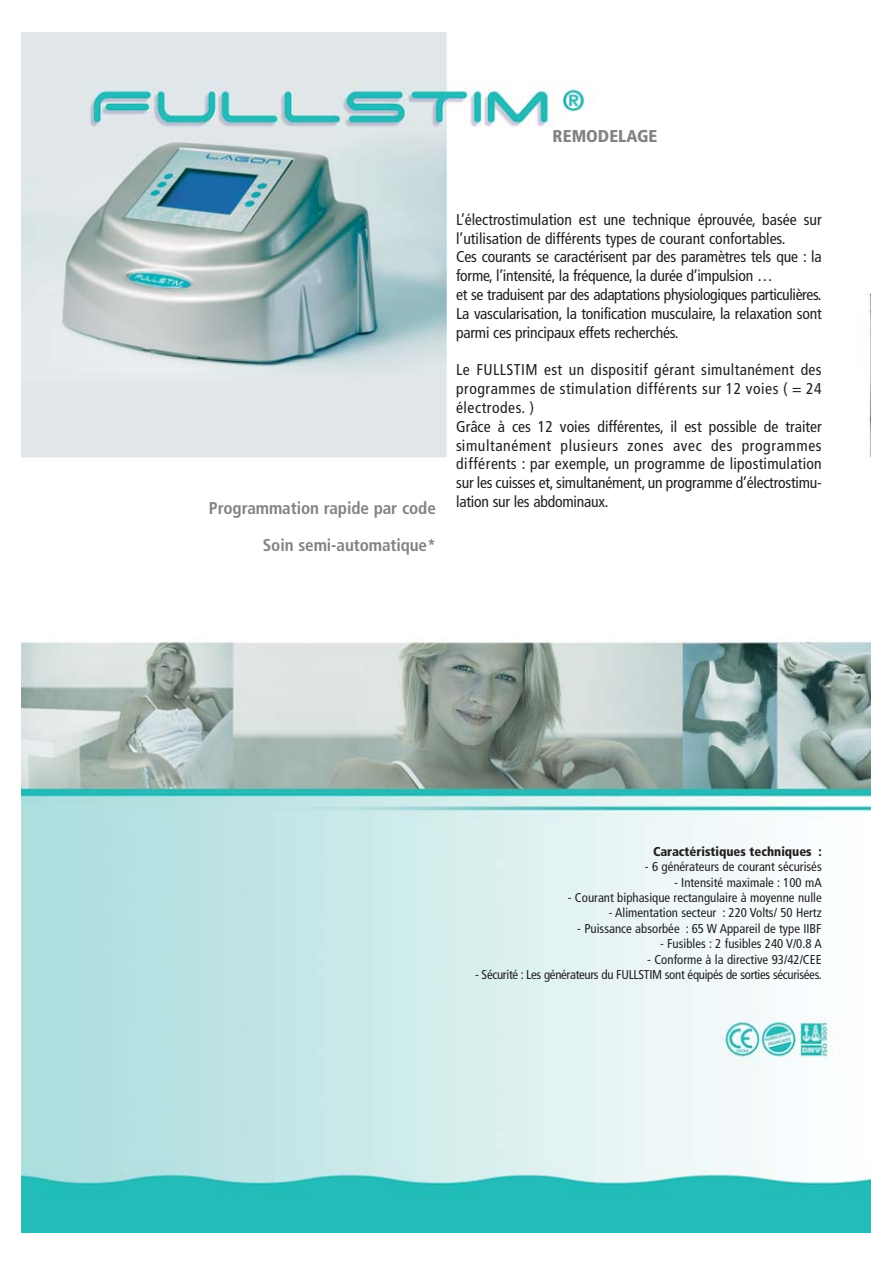
<style>
.page{position:relative;width:893px;height:1263px;background:#fff}
.page>*{position:absolute;margin:0;border:0;box-sizing:border-box;transform-origin:0 0}
.t1{font:700 condensed 17.1px/37px "Frutiger";letter-spacing:-.005em;color:#808285;text-align:right}
.t2{font:900 condensed 17.1px "Frutiger";color:#808285}
.t3{font:condensed 15.6px/18.8px "Frutiger";color:#231f20}
.t4{font:condensed 12.9px "Frutiger";color:#231f20}
.t5{font:condensed 12.9px "Frutiger";letter-spacing:-.025em;color:#231f20}
.t6{font:900 condensed 12.9px "Frutiger";color:#231f20}
</style>
<div class="page">
<img style="left:22px;top:32px;width:848px;height:1200px">
<p class="t2" style="left:553px;top:129px;width:106px">REMODELAGE</p>
<p class="t1" style="left:209px;top:491px;width:229px">Programmation rapide par code<br>Soin semi-automatique*</p>
<p class="t3" style="left:456px;top:211px;width:367px">L’électrostimulation est une technique éprouvée, basée sur l’utilisation de différents types de courant confortables.<br>Ces courants se caractérisent par des paramètres tels que : la forme, l’intensité, la fréquence, la durée d’impulsion …<br>et se traduisent par des adaptations physiologiques particulières.<br>La vascularisation, la tonification musculaire, la relaxation sont parmi ces principaux effets recherchés.</p>
<p class="t3" style="left:456px;top:362px;width:367px">Le FULLSTIM est un dispositif gérant simultanément des programmes de stimulation différents sur 12 voies ( = 24 électrodes. )<br>Grâce à ces 12 voies différentes, il est possible de traiter simultanément plusieurs zones avec des programmes différents : par exemple, un programme de lipostimulation sur les cuisses et, simultanément, un programme d’électrostimu&shy;lation sur les abdominaux.</p>
<p class="t6" style="left:653px;top:846px;width:170px">Caractéristiques techniques :</p>
<p class="t4" style="left:645px;top:861px;width:178px">- 6 générateurs de courant sécurisés</p>
<p class="t4" style="left:674px;top:877px;width:149px">- Intensité maximale : 100 mA</p>
<p class="t4" style="left:568px;top:892px;width:255px">- Courant biphasique rectangulaire à moyenne nulle</p>
<p class="t4" style="left:609px;top:908px;width:214px">- Alimentation secteur : 220 Volts/ 50 Hertz</p>
<p class="t4" style="left:577px;top:923px;width:246px">- Puissance absorbée : 65 W Appareil de type IIBF</p>
<p class="t4" style="left:660px;top:938px;width:163px">- Fusibles : 2 fusibles 240 V/0.8 A</p>
<p class="t4" style="left:647px;top:954px;width:176px">- Conforme à la directive 93/42/CEE</p>
<p class="t5" style="left:475px;top:969px;width:348px">- Sécurité : Les générateurs du FULLSTIM sont équipés de sorties sécurisées.</p>
</div>
